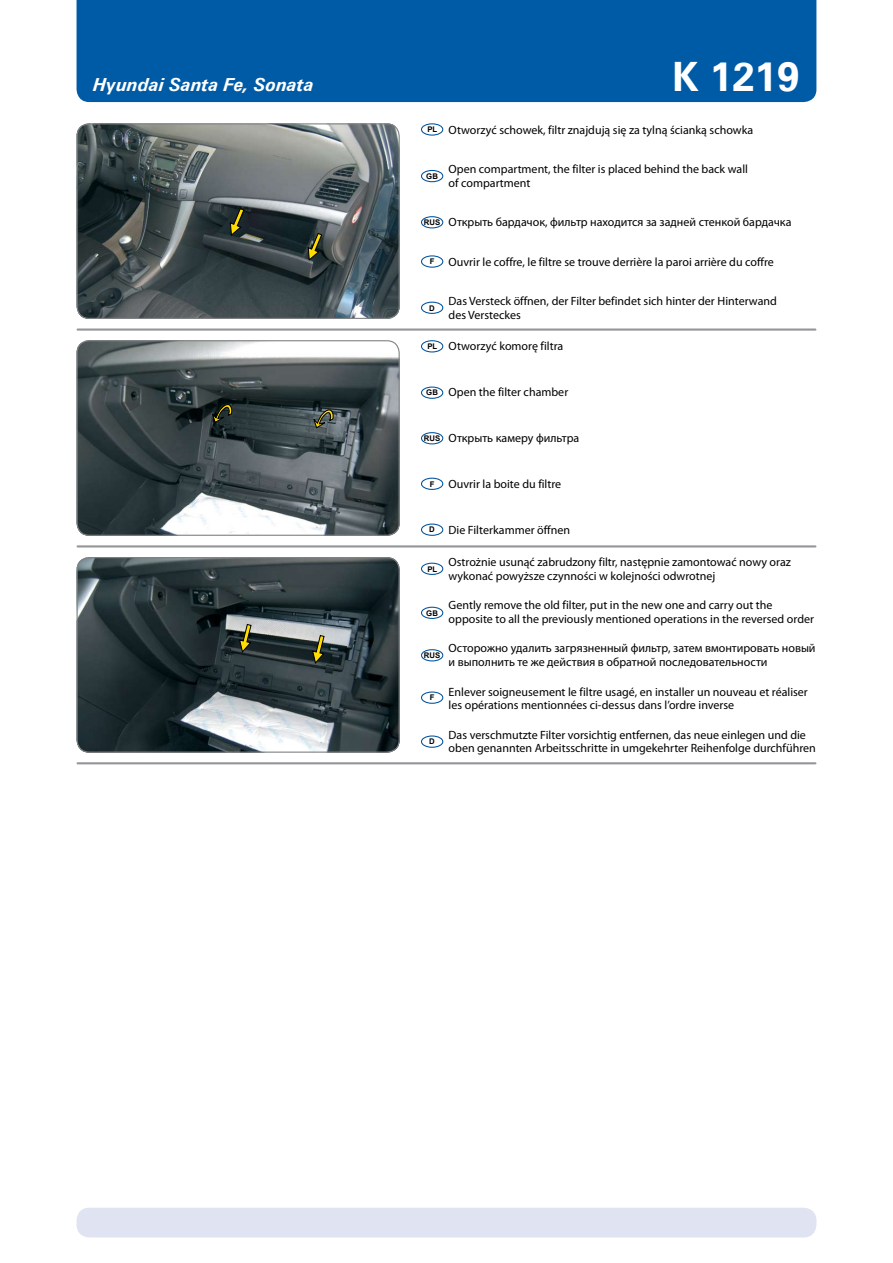
<style>
.page{position:relative;width:893px;height:1263px;background:#fff}
.page>*{position:absolute;margin:0;border:0;box-sizing:border-box;transform-origin:0 0}
.t1{font:700 40.5px "Zurich EU";color:#fff}
.t2{font:italic 700 18px "Zurich EU";color:#fff}
.t3{font:12px/13.5px "Myriad Pro";color:#000}
.t4{font:700 7.8px "Arial";color:#000}
.s1{font-family:"Arial";font-weight:700;font-size:7.8px}
</style>
<div class="page">
<div style="left:77px;top:0;width:739px;height:102px;background:#005ba6"></div>
<hr style="left:77px;top:328px;width:739px;height:3px;background:#939598">
<hr style="left:77px;top:545px;width:739px;height:2px;background:#939598">
<hr style="left:77px;top:762px;width:739px;height:2px;background:#939598">
<img style="left:77px;top:123px;width:323px;height:196px;border-radius:13px">
<div style="left:77px;top:123px;width:323px;height:196px;border:1px solid #808284;border-radius:12px"></div>
<img style="left:77px;top:340px;width:323px;height:196px;border-radius:13px">
<div style="left:77px;top:340px;width:323px;height:196px;border:1px solid #808284;border-radius:12px"></div>
<img style="left:77px;top:557px;width:323px;height:196px;border-radius:13px">
<div style="left:77px;top:557px;width:323px;height:196px;border:1px solid #808284;border-radius:12px"></div>
<div style="left:77px;top:1208px;width:739px;height:29px;background:#dfe3f2;border-radius:13px"></div>
<div style="left:421px;top:123px;width:22px;height:13px;border:1px solid #00529c;border-radius:50%"></div>
<div style="left:421px;top:170px;width:22px;height:12px;border:1px solid #00529c;border-radius:50%"></div>
<div style="left:421px;top:216px;width:22px;height:12px;border:1px solid #00529c;border-radius:50%"></div>
<div style="left:421px;top:255px;width:22px;height:13px;border:1px solid #00529c;border-radius:50%"></div>
<div style="left:421px;top:302px;width:22px;height:12px;border:1px solid #00529c;border-radius:50%"></div>
<div style="left:421px;top:340px;width:22px;height:12px;border:1px solid #00529c;border-radius:50%"></div>
<div style="left:421px;top:387px;width:22px;height:12px;border:1px solid #00529c;border-radius:50%"></div>
<div style="left:421px;top:432px;width:22px;height:12px;border:1px solid #00529c;border-radius:50%"></div>
<div style="left:421px;top:478px;width:22px;height:12px;border:1px solid #00529c;border-radius:50%"></div>
<div style="left:421px;top:523px;width:22px;height:13px;border:1px solid #00529c;border-radius:50%"></div>
<div style="left:421px;top:563px;width:22px;height:12px;border:1px solid #00529c;border-radius:50%"></div>
<div style="left:421px;top:607px;width:22px;height:12px;border:1px solid #00529c;border-radius:50%"></div>
<div style="left:421px;top:649px;width:22px;height:12px;border:1px solid #00529c;border-radius:50%"></div>
<div style="left:421px;top:691px;width:22px;height:13px;border:1px solid #00529c;border-radius:50%"></div>
<div style="left:421px;top:735px;width:22px;height:13px;border:1px solid #00529c;border-radius:50%"></div>
<svg style="left:308px;top:233px;width:14px;height:27px"></svg>
<svg style="left:230px;top:208px;width:14px;height:28px"></svg>
<svg style="left:212px;top:404px;width:20px;height:19px"></svg>
<svg style="left:313px;top:409px;width:20px;height:19px"></svg>
<svg style="left:239px;top:624px;width:12px;height:28px"></svg>
<svg style="left:312px;top:635px;width:13px;height:28px"></svg>
<h2 class="t2" style="left:94px;top:74px;width:222px">Hyundai Santa Fe, Sonata</h2>
<h1 class="t1" style="left:672px;top:52px;width:129px">K 1219</h1>
<p class="t3" style="left:427px;top:123px;width:328px"><span class="s1">PL</span> Otworzyć schowek, filtr znajdują się za tylną ścianką schowka</p>
<p class="t4" style="left:426px;top:171px;width:13px">GB</p>
<p class="t3" style="left:449px;top:162px;width:301px">Open compartment, the filter is placed behind the back wall of compartment</p>
<p class="t3" style="left:424px;top:215px;width:369px"><span class="s1">RUS</span> Открыть бардачок, фильтр находится за задней стенкой бардачка</p>
<p class="t3" style="left:430px;top:255px;width:346px"><span class="s1">F</span> Ouvrir le coffre, le filtre se trouve derrière la paroi arrière du coffre</p>
<p class="t4" style="left:429px;top:303px;width:7px">D</p>
<p class="t3" style="left:449px;top:294px;width:330px">Das Versteck öffnen, der Filter befindet sich hinter der Hinterwand des Versteckes</p>
<p class="t3" style="left:427px;top:339px;width:137px"><span class="s1">PL</span> Otworzyć komorę filtra</p>
<p class="t3" style="left:426px;top:385px;width:143px"><span class="s1">GB</span> Open the filter chamber</p>
<p class="t3" style="left:424px;top:431px;width:157px"><span class="s1">RUS</span> Открыть камеру фильтра</p>
<p class="t3" style="left:430px;top:477px;width:133px"><span class="s1">F</span> Ouvrir la boite du filtre</p>
<p class="t3" style="left:429px;top:523px;width:142px"><span class="s1">D</span> Die Filterkammer öffnen</p>
<p class="t4" style="left:427px;top:564px;width:11px">PL</p>
<p class="t3" style="left:449px;top:555px;width:344px">Ostrożnie usunąć zabrudzony filtr, następnie zamontować nowy oraz wykonać powyższe czynności w kolejności odwrotnej</p>
<p class="t4" style="left:426px;top:608px;width:13px">GB</p>
<p class="t3" style="left:449px;top:598px;width:367px">Gently remove the old filter, put in the new one and carry out the opposite to all the previously mentioned operations in the reversed order</p>
<p class="t4" style="left:424px;top:650px;width:18px">RUS</p>
<p class="t3" style="left:449px;top:641px;width:368px">Осторожно удалить загрязненный фильтр, затем вмонтировать новый и выполнить те же действия в обратной последовательности</p>
<p class="t3" style="left:449px;top:685px;width:361px;text-indent:-19px"><sub>F</sub> Enlever soigneusement le filtre usagé, en installer un nouveau et réaliser les opérations mentionnées ci-dessus dans l’ordre inverse</p>
<p class="t4" style="left:429px;top:736px;width:7px">D</p>
<p class="t3" style="left:449px;top:728px;width:369px">Das verschmutzte Filter vorsichtig entfernen, das neue einlegen und die oben genannten Arbeitsschritte in umgekehrter Reihenfolge durchführen</p>
</div>
